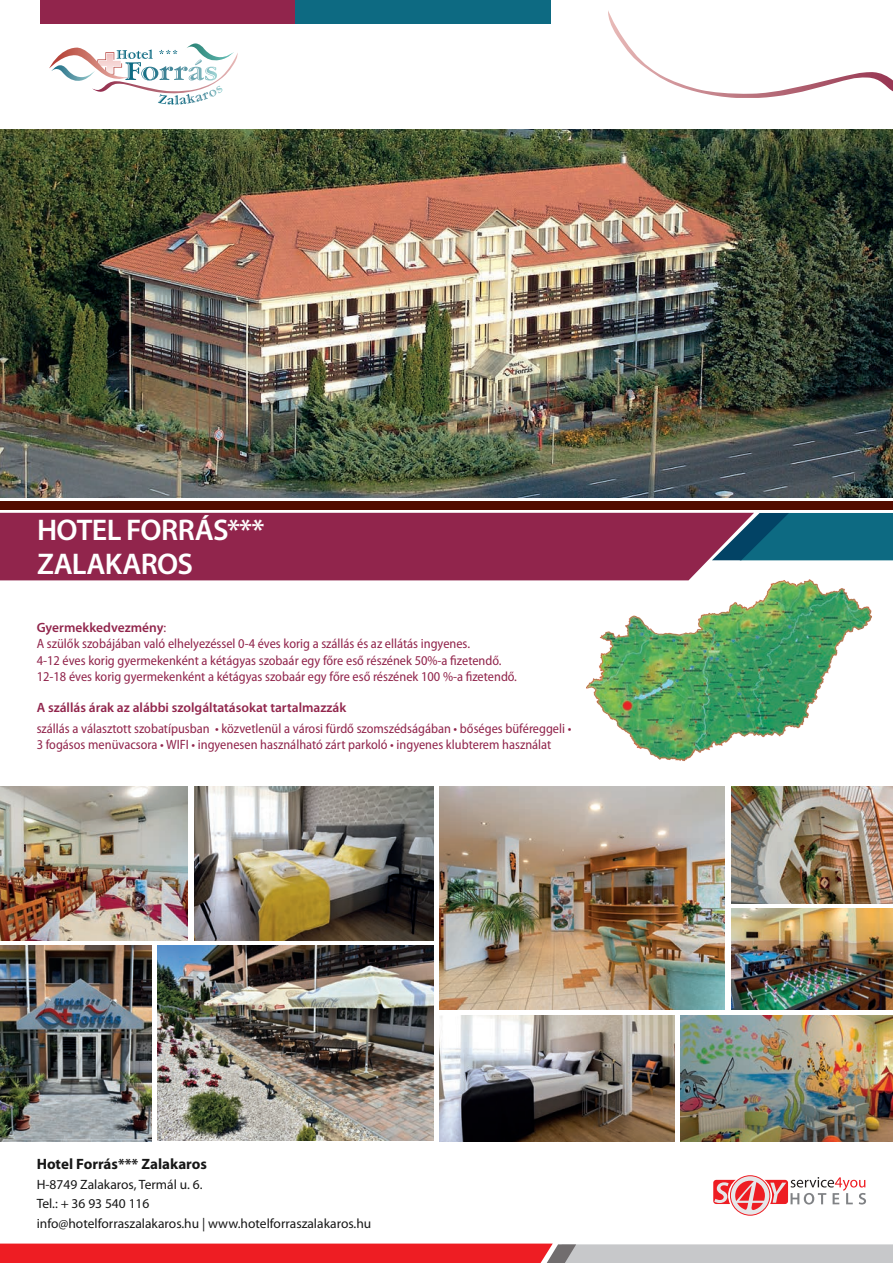
<style>
.page{position:relative;width:893px;height:1263px;background:#fff}
.page>*{position:absolute;margin:0;border:0;box-sizing:border-box;transform-origin:0 0}
.t1{font:600 30px/34.5px "Myriad Pro";letter-spacing:-.02em;color:#fff}
.t2{font:700 15px "Myriad Pro";color:#171717}
.t3{font:semi-condensed 13.5px/16.2px "Myriad Pro";color:#91254c}
.t4{font:13.5px/19.5px "Myriad Pro";color:#171717}
.t5{font:600 13.5px "Myriad Pro";color:#91254c}
.s1{font-weight:600;font-stretch:normal}
</style>
<div class="page">
<svg style="left:608px;top:11px;width:285px;height:87px"></svg>
<div style="left:40px;top:0;width:256px;height:23px;background:#91254c"></div>
<div style="left:296px;top:0;width:255px;height:23px;background:#0d6a82"></div>
<img style="left:0;top:130px;width:893px;height:367px">
<div style="left:0;top:501px;width:893px;height:8px;background:#530c00"></div>
<svg style="left:754px;top:513px;width:139px;height:48px"></svg>
<div style="left:0;top:513px;width:754px;height:67px;background:#91254c"></div>
<svg style="left:0;top:1243px;width:893px;height:20px"></svg>
<div style="left:730px;top:1176px;width:40px;height:39px;background:#e6e7e9;border-radius:50%"></div>
<div style="left:730px;top:1175px;width:40px;height:40px;border:1px solid #ee1d23;border-radius:50%"></div>
<svg style="left:713px;top:1177px;width:153px;height:33px"></svg>
<img style="left:0;top:786px;width:187px;height:155px">
<img style="left:194px;top:786px;width:239px;height:155px">
<img style="left:158px;top:945px;width:275px;height:195px">
<img style="left:440px;top:1015px;width:234px;height:126px">
<img style="left:680px;top:1015px;width:213px;height:126px">
<img style="left:731px;top:909px;width:162px;height:100px">
<img style="left:440px;top:786px;width:284px;height:223px">
<img style="left:0;top:945px;width:152px;height:196px">
<img style="left:731px;top:786px;width:162px;height:118px">
<svg style="left:49px;top:43px;width:189px;height:57px"></svg>
<img style="left:586px;top:578px;width:286px;height:183px">
<h1 class="t1" style="left:37px;top:512px;width:229px">HOTEL FORRÁS***<br>ZALAKAROS</h1>
<p class="t3" style="left:37px;top:619px;width:482px"><span class="s1">Gyermekkedvezmény</span>:<br>A szülők szobájában való elhelyezéssel 0-4 éves korig a szállás és az ellátás ingyenes.<br>4-12 éves korig gyermekenként a kétágyas szobaár egy főre eső részének 50%-a fizetendő.<br>12-18 éves korig gyermekenként a kétágyas szobaár egy főre eső részének 100 %-a fizetendő.</p>
<p class="t5" style="left:37px;top:699px;width:311px">A szállás árak az alábbi szolgáltatásokat tartalmazzák</p>
<p class="t3" style="left:37px;top:720px;width:536px">szállás a választott szobatípusban • közvetlenül a városi fürdő szomszédságában • bőséges büféreggeli •<br>3 fogásos menüvacsora • WIFI • ingyenesen használható zárt parkoló • ingyenes klubterem használat</p>
<p class="t2" style="left:37px;top:1154px;width:172px">Hotel Forrás*** Zalakaros</p>
<p class="t4" style="left:37px;top:1174px;width:336px">H-8749 Zalakaros, Termál u. 6.<br>Tel.: + 36 93 540 116<br>info@hotelforraszalakaros.hu | www.hotelforraszalakaros.hu</p>
</div>
